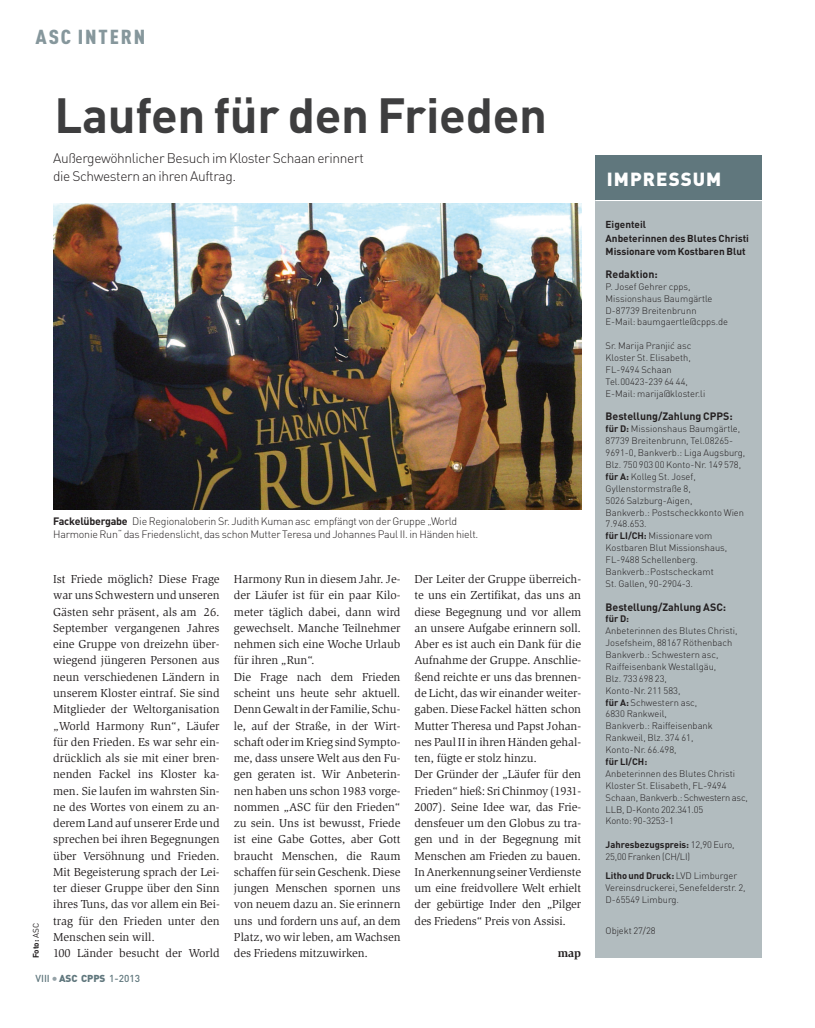
<style>
.page{position:relative;width:815px;height:1028px;background:#fff}
.page>*{position:absolute;margin:0;border:0;box-sizing:border-box;transform-origin:0 0}
.t1{font:700 48.75px "DIN Pro";letter-spacing:-.005em;color:#3e3e3f}
.t2{font:900 20px "DIN Cond";letter-spacing:.085em;color:#86979c;scale:1.1 1}
.t3{font:900 18.75px "DIN Pro";letter-spacing:.055em;color:#fff}
.t4{font:300 13.75px/17.5px "DIN Pro";letter-spacing:-.025em;color:#231f20}
.t5{font:11.88px/16.2px "Slimbach Std";letter-spacing:-.005em;color:#231f20}
.t6{font:700 11.88px "Slimbach Std";color:#231f20}
.t7{font:300 10.62px/13.8px "DIN Pro";letter-spacing:-.02em;color:#231f20}
.t8{font:700 10.62px "DIN Pro";color:#231f20}
.t9{font:700 10px/13.8px "DIN Pro";color:#231f20}
.t10{font:500 10px "DIN Pro";color:#60777d}
.t11{font:300 9.38px/11.9px "DIN Pro";color:#231f20}
.t12{font:300 9.38px/11.9px "DIN Pro";letter-spacing:-.02em;color:#231f20}
.t13{font:700 9.38px "DIN Pro";color:#231f20}
.t14{font:700 8.12px "DIN Pro";color:#231f20}
.s1{font-weight:400}
.s2{font-weight:700}
.s3{font-size:12.5px;color:#95a2a7}
.s4{font-weight:900}
</style>
<div class="page">
<div style="left:595px;top:173px;width:167px;height:784px;background:#b2bcbf"></div>
<hr style="left:595px;top:200px;width:169px;height:1px;background:#fff">
<div style="left:595px;top:155px;width:167px;height:45px;background:#60777d"></div>
<img style="left:53px;top:203px;width:528px;height:306px">
<h2 class="t2" style="left:35px;top:24px;width:101px">ASC INTERN</h2>
<h1 class="t1" style="left:54px;top:87px;width:494px">Laufen für den Frieden</h1>
<p class="t4" style="left:53px;top:150px;width:312px">Außergewöhnlicher Besuch im Kloster Schaan erinnert die Schwestern an ihren Auftrag.</p>
<p class="t14" style="left:31px;top:958px;width:37px;rotate:-90deg">Foto: <span class="s1">ASC</span></p>
<p class="t7" style="left:53px;top:514px;width:427px"><span class="s2">Fackelübergabe</span> Die Regionaloberin Sr. Judith Kuman asc empfängt von der Gruppe „World<br>Harmonie Run“ das Friedenslicht, das schon Mutter Teresa und Johannes Paul II. in Händen hielt.</p>
<p class="t5" style="left:53px;top:572px;width:168px">Ist Friede möglich? Diese Frage war uns Schwestern und unseren<br>Gästen sehr präsent, als am 26.<br>September vergangenen Jahres eine Gruppe von dreizehn über&shy;wiegend jüngeren Personen aus neun verschiedenen Ländern in unserem Kloster eintraf. Sie sind<br>Mitglieder der Weltorganisation „World Harmony Run“, Läufer für den Frieden. Es war sehr ein&shy;drücklich als sie mit einer bren&shy;nenden Fackel ins Kloster ka&shy;men. Sie laufen im wahrsten Sin&shy;ne des Wortes von einem zu an&shy;derem Land auf unserer Erde und sprechen bei ihren Begegnungen über Versöhnung und Frieden.<br>Mit Begeisterung sprach der Lei&shy;ter dieser Gruppe über den Sinn ihres Tuns, das vor allem ein Bei&shy;trag für den Frieden unter den<br>Menschen sein will.<br>100 Länder besucht der World</p>
<p class="t5" style="left:234px;top:572px;width:168px">Harmony Run in diesem Jahr. Je&shy;der Läufer ist für ein paar Kilo&shy;meter täglich dabei, dann wird gewechselt. Manche Teilnehmer nehmen sich eine Woche Urlaub für ihren „Run“.<br>Die Frage nach dem Frieden scheint uns heute sehr aktuell.<br>DennGewaltinder Familie, Schu&shy;le, auf der Straße, in der Wirt&shy;schaft oder im Krieg sind Sympto&shy;me, dass unsere Welt aus den Fu&shy;gen geraten ist. Wir Anbeterin&shy;nen haben uns schon 1983 vorge&shy;nommen „ASC für den Frieden“ zu sein. Uns ist bewusst, Friede ist eine Gabe Gottes, aber Gott braucht Menschen, die Raum schaffen für sein Geschenk. Diese jungen Menschen spornen uns von neuem dazu an. Sie erinnern uns und fordern uns auf, an dem<br>Platz, wo wir leben, am Wachsen des Friedens mitzuwirken.</p>
<p class="t5" style="left:415px;top:572px;width:168px">Der Leiter der Gruppe überreich&shy;te uns ein Zertifikat, das uns an diese Begegnung und vor allem an unsere Aufgabe erinnern soll.<br>Aber es ist auch ein Dank für die<br>Aufnahme der Gruppe. Anschlie&shy;ßend reichte er uns das brennen&shy;de Licht, das wir einander weiter&shy;gaben.Diese Fackel hätten schon<br>Mutter Theresa und Papst Johan&shy;nes Paul II in ihren Händen gehal&shy;ten, fügte er stolz hinzu.<br>Der Gründer der „Läufer für den<br>Frieden“hieß: SriChinmoy (1931-<br>2007). Seine Idee war, das Frie&shy;densfeuer um den Globus zu tra&shy;gen und in der Begegnung mit<br>Menschen am Frieden zu bauen.<br>InAnerkennung seinerVerdienste um eine freidvollere Welt erhielt der gebürtige Inder den „Pilger des Friedens“ Preis von Assisi.</p>
<p class="t6" style="left:558px;top:948px;width:25px">map</p>
<p class="t10" style="left:35px;top:973px;width:106px">VIII<span class="s3">•</span><span class="s4">ASC CPPS</span> 1-2013</p>
<h3 class="t3" style="left:607px;top:168px;width:116px">IMPRESSUM</h3>
<p class="t9" style="left:606px;top:217px;width:145px">Eigenteil<br>Anbeterinnen des Blutes Christi<br>Missionare vom Kostbaren Blut</p>
<p class="t8" style="left:606px;top:268px;width:54px">Redaktion:</p>
<p class="t11" style="left:606px;top:280px;width:124px">P. Josef Gehrer cpps,<br>Missionshaus Baumgärtle<br>D-87739 Breitenbrunn<br>E-Mail: baumgaertle@cpps.de</p>
<p class="t11" style="left:606px;top:340px;width:101px">Sr. Marija Pranjic´ asc<br>Kloster St. Elisabeth,<br>FL-9494 Schaan<br>Tel.00423-239 64 44,<br>E-Mail: marija@kloster.li</p>
<p class="t8" style="left:606px;top:410px;width:129px">Bestellung/Zahlung CPPS:</p>
<p class="t11" style="left:606px;top:423px;width:141px"><span class="s2">für D:</span> Missionshaus Baumgärtle,<br>87739 Breitenbrunn, Tel.08265-<br>9691-0, Bankverb.: Liga Augsburg,<br>Blz. 750 903 00 Konto-Nr. 149 578, <span class="s2">für A:</span> Kolleg St. Josef,<br>Gyllenstormstraße 8,<br>5026 Salzburg-Aigen,<br>Bankverb.: Postscheckkonto Wien<br>7.948.653.<br><span class="s2">für LI/CH:</span> Missionare vom<br>Kostbaren Blut Missionshaus,<br>FL-9488 Schellenberg.<br>Bankverb.:Postscheckamt<br>St. Gallen, 90-2904-3.</p>
<p class="t8" style="left:606px;top:600px;width:122px">Bestellung/Zahlung ASC:</p>
<p class="t13" style="left:606px;top:613px;width:25px">für D:</p>
<p class="t11" style="left:606px;top:625px;width:133px">Anbeterinnen des Blutes Christi,<br>Josefsheim, 88167 Röthenbach<br>Bankverb.: Schwestern asc,<br>Raiffeisenbank Westallgäu,<br>Blz. 733 698 23,<br>Konto-Nr. 211 583,<br><span class="s2">für A:</span> Schwestern asc,<br>6830 Rankweil,<br>Bankverb.: Raiffeisenbank<br>Rankweil, Blz. 374 61,<br>Konto-Nr. 66.498,</p>
<p class="t13" style="left:606px;top:756px;width:43px">für LI/CH:</p>
<p class="t11" style="left:606px;top:767px;width:144px">Anbeterinnen des Blutes Christi<br>Kloster St. Elisabeth, FL-9494<br>Schaan, Bankverb.: Schwestern asc,<br>LLB, D-Konto 202.341.05<br>Konto: 90-3253-1</p>
<p class="t12" style="left:606px;top:839px;width:130px"><span class="s2">Jahresbezugspreis:</span> 12,90 Euro,<br>25,00 Franken (CH/LI)</p>
<p class="t11" style="left:606px;top:869px;width:141px"><span class="s2">Litho und Druck:</span> LVD Limburger<br>Vereinsdruckerei, Senefelderstr. 2,<br>D-65549 Limburg.</p>
<p class="t11" style="left:606px;top:924px;width:52px">Objekt 27/28</p>
</div>
